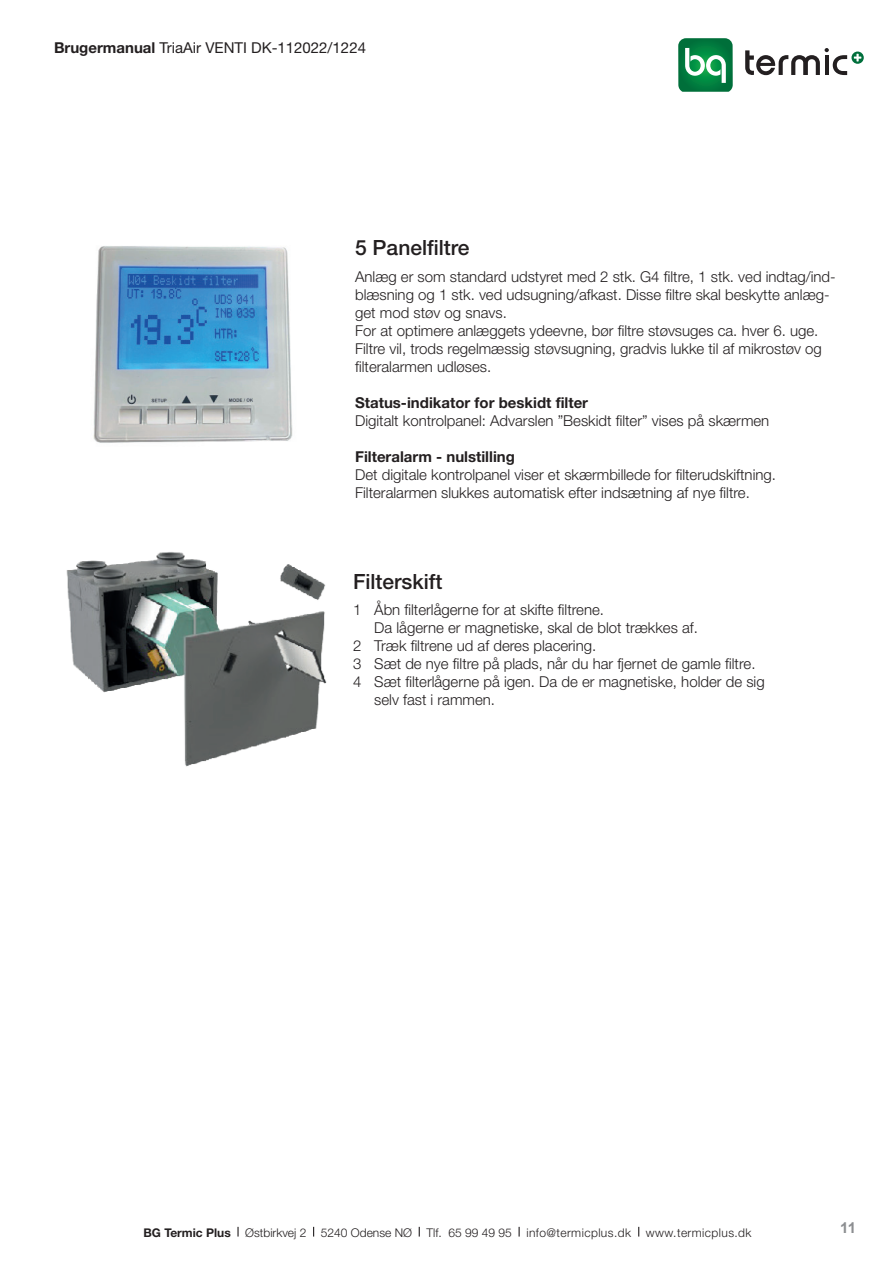
<style>
.page{position:relative;width:893px;height:1263px;background:#fff}
.page>*{position:absolute;margin:0;border:0;box-sizing:border-box;transform-origin:0 0}
.t1{font:500 21px "Helvetica Neue LT Pro";color:#231f20}
.t2{font:300 15px/18px "Helvetica Neue LT Pro";color:#231f20}
.t3{font:700 15px "Helvetica Neue LT Pro";color:#231f20}
.t4{font:15px "Helvetica Neue LT Pro";color:#231f20}
.t5{font:700 15px "Arial";color:#8c8e91}
.t6{font:300 12px "Helvetica Neue LT Pro";letter-spacing:.035em;color:#231f20}
.s1{font-weight:700}
</style>
<div class="page">
<svg style="left:237px;top:1227px;width:2px;height:9px"></svg>
<svg style="left:851px;top:52px;width:13px;height:12px"></svg>
<svg style="left:678px;top:38px;width:55px;height:54px;background:#359765"></svg>
<svg style="left:854px;top:54px;width:7px;height:7px"></svg>
<svg style="left:745px;top:48px;width:102px;height:27px"></svg>
<img style="left:93px;top:246px;width:200px;height:197px">
<img style="left:66px;top:552px;width:261px;height:215px">
<p class="t4" style="left:54px;top:39px;width:313px"><span class="s1">Brugermanual</span> TriaAir VENTI DK-112022/1224</p>
<h1 class="t1" style="left:355px;top:235px;width:116px">5 Panelfiltre</h1>
<p class="t2" style="left:355px;top:267px;width:482px">Anlæg er som standard udstyret med 2 stk. G4 filtre, 1 stk. ved indtag/ind&shy;blæsning og 1 stk. ved udsugning/afkast. Disse filtre skal beskytte anlæg&shy;get mod støv og snavs.<br>For at optimere anlæggets ydeevne, bør filtre støvsuges ca. hver 6. uge.<br>Filtre vil, trods regelmæssig støvsugning, gradvis lukke til af mikrostøv og filteralarmen udløses.</p>
<p class="t3" style="left:355px;top:393px;width:234px">Status-indikator for beskidt filter</p>
<p class="t2" style="left:355px;top:411px;width:416px">Digitalt kontrolpanel: Advarslen ”Beskidt filter” vises på skærmen</p>
<p class="t3" style="left:355px;top:447px;width:161px">Filteralarm - nulstilling</p>
<p class="t2" style="left:355px;top:465px;width:422px">Det digitale kontrolpanel viser et skærmbillede for filterudskiftning.<br>Filteralarmen slukkes automatisk efter indsætning af nye filtre.</p>
<h1 class="t1" style="left:353px;top:569px;width:91px">Filterskift</h1>
<p class="t2" style="left:353px;top:601px;width:253px">1 Åbn filterlågerne for at skifte filtrene.</p>
<p class="t2" style="left:374px;top:619px;width:325px">Da lågerne er magnetiske, skal de blot trækkes af.</p>
<p class="t2" style="left:353px;top:637px;width:245px">2 Træk filtrene ud af deres placering.</p>
<p class="t2" style="left:353px;top:655px;width:404px">3 Sæt de nye filtre på plads, når du har fjernet de gamle filtre.</p>
<p class="t2" style="left:353px;top:673px;width:413px">4 Sæt filterlågerne på igen. Da de er magnetiske, holder de sig</p>
<p class="t2" style="left:374px;top:691px;width:122px">selv fast i rammen.</p>
<p class="t6" style="left:143px;top:1225px;width:610px"><span class="s1">BG Termic Plus</span> Østbirkvej 2 5240 Odense NØ Tlf. 65 99 49 95 info@termicplus.dk www.termicplus.dk</p>
<p class="t5" style="left:840px;top:1217px;width:17px">11</p>
</div>
